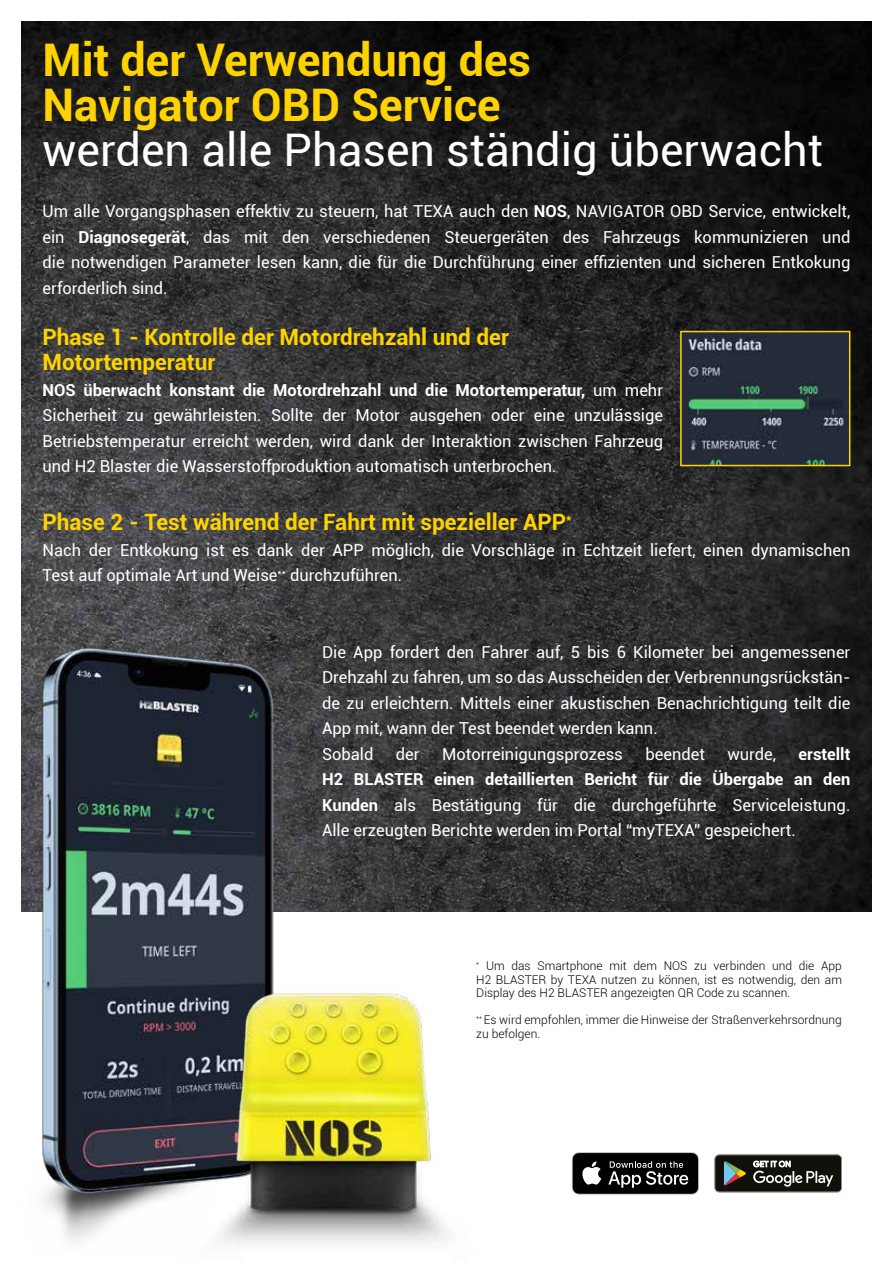
<style>
.page{position:relative;width:893px;height:1263px;background:#fff}
.page>*{position:absolute;margin:0;border:0;box-sizing:border-box;transform-origin:0 0}
.t1{font:700 45px/45px "Roboto";color:#ffd300}
.t2{font:45px "Roboto";color:#fff}
.t3{font:700 22.5px/25.5px "Roboto";color:#ffd300}
.t4{font:16.5px/25.5px "Roboto";color:#fff;text-align:justify}
.t5{font:300 12px/13.5px "Roboto";color:#000;text-align:justify}
.s1{font-weight:700}
</style>
<div class="page">
<img style="left:21px;top:21px;width:851px;height:890px">
<img style="left:21px;top:635px;width:319px;height:607px">
<img style="left:168px;top:979px;width:279px;height:266px">
<svg style="left:572px;top:1152px;width:127px;height:43px;background:#343434"></svg>
<svg style="left:714px;top:1154px;width:128px;height:38px;background:#3d3c37"></svg>
<img style="left:683px;top:334px;width:164px;height:129px">
<div style="left:680px;top:331px;width:170px;height:135px;border:2px solid #ffd300"></div>
<h1 class="t1" style="left:43px;top:36px;width:490px">Mit der Verwendung des<br>Navigator OBD Service</h1>
<h1 class="t2" style="left:43px;top:119px;width:782px">werden alle Phasen ständig überwacht</h1>
<p class="t4" style="left:43px;top:198px;width:809px">Um alle Vorgangsphasen effektiv zu steuern, hat TEXA auch den <span class="s1">NOS</span>, NAVIGATOR OBD Service, entwickelt, ein <span class="s1">Diagnosegerät</span>, das mit den verschiedenen Steuergeräten des Fahrzeugs kommunizieren und die notwendigen Parameter lesen kann, die für die Durchführung einer effizienten und sicheren Entkokung erforderlich sind.</p>
<h2 class="t3" style="left:43px;top:323px;width:468px">Phase 1 - Kontrolle der Motordrehzahl und der<br>Motortemperatur</h2>
<p class="t4" style="left:43px;top:377px;width:622px"><span class="s1">NOS überwacht konstant die Motordrehzahl und die Motortemperatur,</span> um mehr Sicherheit zu gewährleisten. Sollte der Motor ausgehen oder eine unzulässige Betriebstemperatur erreicht werden, wird dank der Interaktion zwischen Fahrzeug und H2 Blaster die Wasserstoffproduktion automatisch unterbrochen.</p>
<h2 class="t3" style="left:43px;top:509px;width:531px">Phase 2 - Test während der Fahrt mit spezieller APP<sup>*</sup></h2>
<p class="t4" style="left:43px;top:536px;width:809px">Nach der Entkokung ist es dank der APP möglich, die Vorschläge in Echtzeit liefert, einen dynamischen<br>Test auf optimale Art und Weise<sup>**</sup> durchzuführen.</p>
<p class="t4" style="left:322px;top:638px;width:530px;text-align:left">Die App fordert den Fahrer auf, 5 bis 6 Kilometer bei angemessener Drehzahl zu fahren, um so das Ausscheiden der Verbrennungsrückstän&shy;de zu erleichtern. Mittels einer akustischen Benachrichtigung teilt die App mit, wann der Test beendet werden kann.<br>Sobald</p>
<p class="t4" style="left:396px;top:740px;width:25px">der</p>
<p class="t4" style="left:442px;top:740px;width:182px">Motorreinigungsprozess</p>
<p class="t4" style="left:645px;top:740px;width:61px">beendet</p>
<p class="t4" style="left:727px;top:740px;width:50px">wurde,</p>
<p class="t4" style="left:322px;top:740px;width:530px;text-indent:477px"><span class="s1">erstellt H2 BLASTER einen detaillierten Bericht für die Übergabe an den Kunden</span> als Bestätigung für die durchgeführte Serviceleistung.<br>Alle erzeugten Berichte werden im Portal “myTEXA” gespeichert.</p>
<p class="t5" style="left:476px;top:959px;width:367px"><sup>*</sup> Um das Smartphone mit dem NOS zu verbinden und die App H2 BLASTER by TEXA nutzen zu können, ist es notwendig, den am Display des H2 BLASTER angezeigten QR Code zu scannen.</p>
<p class="t5" style="left:476px;top:1013px;width:367px"><sup>**</sup> Es wird empfohlen, immer die Hinweise der Straßenverkehrsordnung zu befolgen.</p>
</div>
